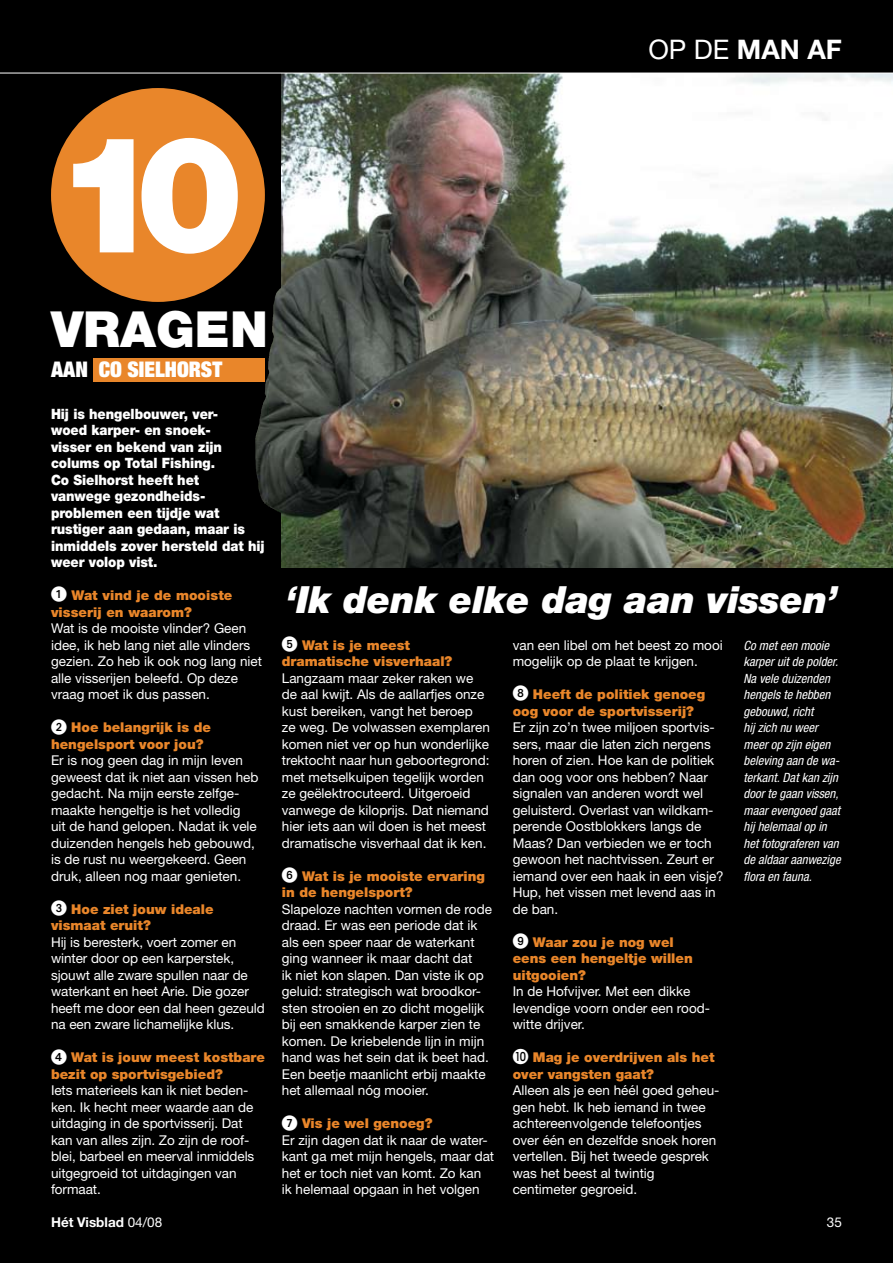
<style>
.page{position:relative;width:893px;height:1263px;background:#000}
.page>*{position:absolute;margin:0;border:0;box-sizing:border-box;transform-origin:0 0}
.t1{font:900 49.8px "Helvetica Neue";color:#fff}
.t2{font:italic 900 37.5px "Helvetica Neue";letter-spacing:-.01em;color:#fff}
.t3{font:700 27px "Helvetica Neue";color:#fff}
.t4{font:900 expanded 21.6px "Helvetica Neue";color:#fff}
.t5{font:900 14.25px/16.5px "Helvetica Neue";letter-spacing:-.005em;color:#fff;scale:.92 1}
.t6{font:13.5px/16.5px "Helvetica Neue";color:#fff}
.t7{font:900 13.5px/16.5px "Helvetica Neue";color:#e9862a}
.t8{font:700 13.5px "Helvetica Neue";color:#fff}
.t9{font:italic condensed 12.75px/16.5px "Helvetica Neue";color:#fff}
.s1{font-weight:400}
.s2{font-family:"European Pi One";font-weight:400;font-size:15.75px;color:#fff}
.s3{font-family:"European Pi One";font-size:15.75px}
.s4{font-weight:900;color:#e9862a}
</style>
<div class="page">
<div style="left:51px;top:88px;width:214px;height:214px;background:#e9862a;border-radius:50%"></div>
<svg style="left:73px;top:138px;width:165px;height:116px"></svg>
<div style="left:93px;top:358px;width:172px;height:23px;background:#e9862a"></div>
<img style="left:282px;top:74px;width:611px;height:493px">
<hr style="left:0;top:73px;width:893px;height:1px;background:#fff">
<img style="left:369px;top:192px;width:144px;height:43px">
<h3 class="t3" style="left:648px;top:32px;width:195px"><span class="s1">OP DE</span> MAN AF</h3>
<h1 class="t1" style="left:51px;top:299px;width:218px">vragen</h1>
<h3 class="t4" style="left:51px;top:356px;width:173px">AAN CO SIELHORST</h3>
<p class="t5" style="left:51px;top:405px;width:234px">Hij is hengel-bouwer, ver-<br>woed karper- en snoek-<br>visser en bekend van zijn colums op Total Fishing.<br>Co Sielhorst heeft het<br>vanwege gezondheids&shy;problemen een tijdje wat rustiger aan gedaan, maar is inmiddels zover hersteld dat hij weer volop vist.</p>
<p class="t7" style="left:51px;top:587px;width:183px"><span class="s2">1</span> Wat vind je de mooiste visserij en waarom?</p>
<p class="t6" style="left:51px;top:620px;width:213px">Wat is de mooiste vlinder? Geen idee, ik heb lang niet alle vlinders gezien. Zo heb ik ook nog lang niet alle visserijen beleefd. Op deze vraag moet ik dus passen.</p>
<p class="t7" style="left:51px;top:719px;width:162px"><span class="s2">2</span> Hoe belangrijk is de hengelsport voor jou?</p>
<p class="t6" style="left:51px;top:752px;width:209px">Er is nog geen dag in mijn leven geweest dat ik niet aan vissen heb gedacht. Na mijn eerste zelfge&shy;maakte hengeltje is het volledig uit de hand gelopen. Nadat ik vele duizenden hengels heb gebouwd, is de rust nu weergekeerd. Geen druk, alleen nog maar genieten.</p>
<p class="t7" style="left:51px;top:901px;width:164px"><span class="s2">3</span> Hoe ziet jouw ideale vismaat eruit?</p>
<p class="t6" style="left:51px;top:934px;width:215px">Hij is beresterk, voert zomer en winter door op een karperstek, sjouwt alle zware spullen naar de waterkant en heet Arie. Die gozer heeft me door een dal heen gezeuld na een zware lichamelijke klus.</p>
<p class="t7" style="left:51px;top:1049px;width:215px"><span class="s2">4</span> Wat is jouw meest kostbare bezit op sportvisgebied?</p>
<p class="t6" style="left:51px;top:1082px;width:205px">Iets materieels kan ik niet beden&shy;ken. Ik hecht meer waarde aan de uitdaging in de sportvisserij. Dat kan van alles zijn. Zo zijn de roof&shy;blei, barbeel en meerval inmiddels uitgegroeid tot uitdagingen van formaat.</p>
<h2 class="t2" style="left:286px;top:576px;width:554px">‘Ik denk elke dag aan vissen’</h2>
<p class="t9" style="left:743px;top:637px;width:99px">Co met een mooie karper uit de polder.<br>Na vele duizenden hengels te hebben gebouwd, richt<br>hij zich nu weer meer op zijn eigen beleving aan de wa&shy;terkant. Dat kan zijn door te gaan vissen, maar evengoed gaat hij helemaal op in het fotograferen van de aldaar aanwezige flora en fauna.</p>
<p class="t7" style="left:282px;top:637px;width:172px"><span class="s2">5</span> Wat is je meest dramatische visverhaal?</p>
<p class="t6" style="left:282px;top:670px;width:209px">Langzaam maar zeker raken we de aal kwijt. Als de aallarfjes onze kust bereiken, vangt het beroep<br>ze weg. De volwassen exemplaren komen niet ver op hun wonderlijke trektocht naar hun geboortegrond: met metselkuipen tegelijk worden ze geëlektrocuteerd. Uitgeroeid vanwege de kiloprijs. Dat niemand hier iets aan wil doen is het meest dramatische visverhaal dat ik ken.</p>
<p class="t7" style="left:282px;top:868px;width:205px"><span class="s2">6</span> Wat is je mooiste ervaring in de hengelsport?</p>
<p class="t6" style="left:282px;top:901px;width:212px">Slapeloze nachten vormen de rode draad. Er was een periode dat ik als een speer naar de waterkant ging wanneer ik maar dacht dat<br>ik niet kon slapen. Dan viste ik op geluid: strategisch wat broodkor&shy;sten strooien en zo dicht mogelijk bij een smakkende karper zien te komen. De kriebelende lijn in mijn hand was het sein dat ik beet had.<br>Een beetje maanlicht erbij maakte het allemaal nóg mooier.</p>
<p class="t6" style="left:282px;top:1115px;width:214px"><span class="s3">7</span> <span class="s4">Vis je wel genoeg?<br></span>Er zijn dagen dat ik naar de water&shy;kant ga met mijn hengels, maar dat het er toch niet van komt. Zo kan ik helemaal opgaan in het volgen</p>
<p class="t6" style="left:513px;top:637px;width:212px">van een libel om het beest zo mooi mogelijk op de plaat te krijgen.</p>
<p class="t7" style="left:513px;top:686px;width:194px"><span class="s2">8</span> Heeft de politiek genoeg oog voor de sportvisserij?</p>
<p class="t6" style="left:513px;top:719px;width:213px">Er zijn zo’n twee miljoen sportvis&shy;sers, maar die laten zich nergens horen of zien. Hoe kan de politiek dan oog voor ons hebben? Naar signalen van anderen wordt wel geluisterd. Overlast van wildkam&shy;perende Oostblokkers langs de<br>Maas? Dan verbieden we er toch gewoon het nachtvissen. Zeurt er iemand over een haak in een visje?<br>Hup, het vissen met levend aas in de ban.</p>
<p class="t7" style="left:513px;top:934px;width:182px"><span class="s2">9</span> Waar zou je nog wel eens een hengeltje willen uitgooien?</p>
<p class="t6" style="left:513px;top:983px;width:199px">In de Hofvijver. Met een dikke levendige voorn onder een rood&shy;witte drijver.</p>
<p class="t7" style="left:513px;top:1049px;width:203px"><span class="s2">J</span> Mag je overdrijven als het over vangsten gaat?</p>
<p class="t6" style="left:513px;top:1082px;width:208px">Alleen als je een héél goed geheu&shy;gen hebt. Ik heb iemand in twee achtereenvolgende telefoontjes over één en dezelfde snoek horen vertellen. Bij het tweede gesprek was het beest al twintig centimeter gegroeid.</p>
<p class="t8" style="left:51px;top:1214px;width:113px">Hét Visblad <span class="s1">04/08</span></p>
<p class="t6" style="left:827px;top:1214px;width:17px">35</p>
</div>
